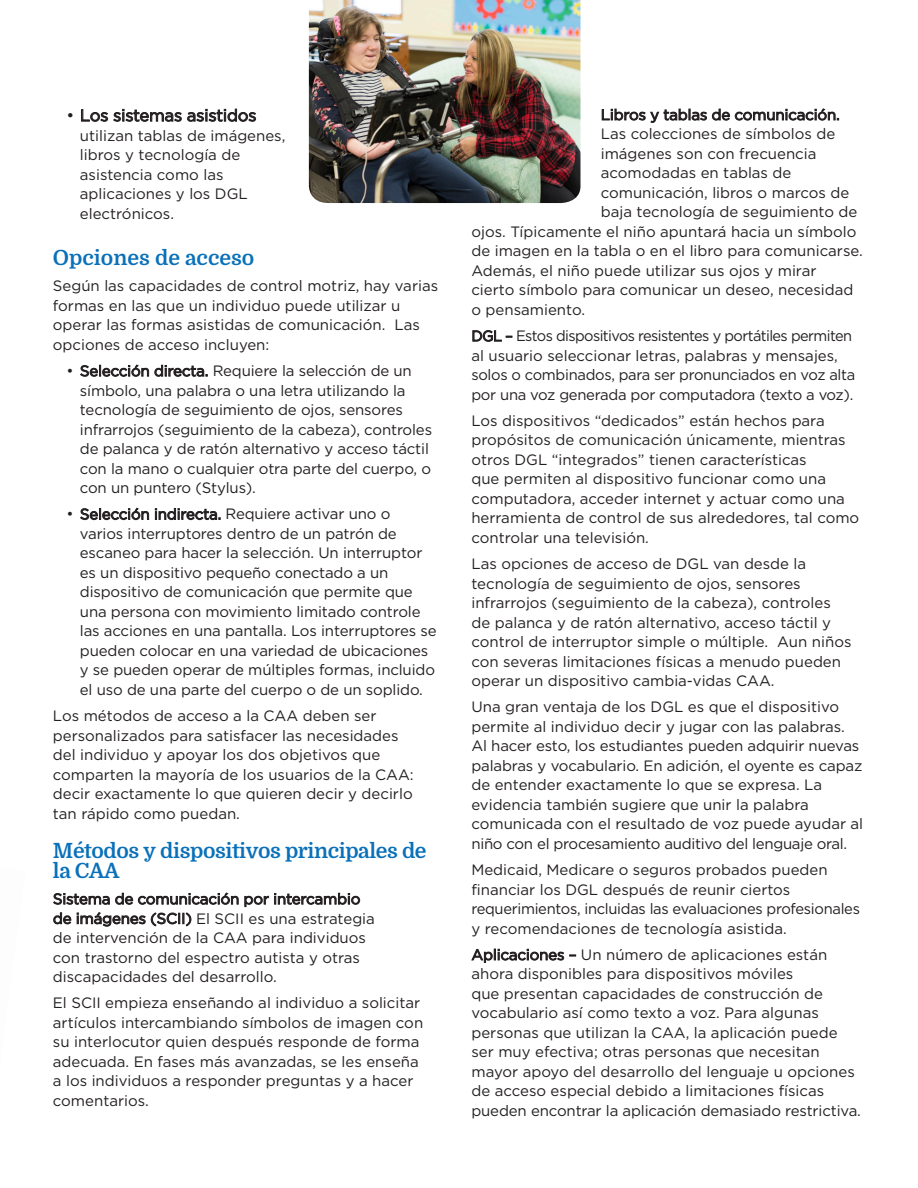
<style>
.page{position:relative;width:918px;height:1188px;background:#fff}
.page>*{position:absolute;margin:0;border:0;box-sizing:border-box;transform-origin:0 0}
.Sub_PT_Sans_14-14{font:700 21px/19.5px "Domine";letter-spacing:-.02em;color:#0970b9}
.Sub_PT_Sans_14-14-2{font:700 21px "Domine";color:#0970b9}
.Bullets_PT_Serif_11{font:16.5px "Gotham";letter-spacing:-.01em;color:#231f20}
.Text_PT_Serif__11-14{font:15px/19.5px "Gotham";color:#231f20}
.Bullets_PT_Serif_11-2{font:15px/19.5px "Gotham";letter-spacing:-.01em;color:#231f20}
.Text_PT_Serif__11-14-2{font:15px/19.5px "Gotham";letter-spacing:-.02em;color:#231f20}
</style>
<div class="page">
<svg style="left:81px;top:109px;width:27px;height:13px"></svg>
<svg style="left:114px;top:109px;width:67px;height:13px"></svg>
<svg style="left:187px;top:109px;width:69px;height:13px"></svg>
<svg style="left:81px;top:365px;width:68px;height:12px"></svg>
<svg style="left:155px;top:365px;width:52px;height:12px"></svg>
<svg style="left:81px;top:508px;width:68px;height:12px"></svg>
<svg style="left:155px;top:508px;width:65px;height:12px"></svg>
<svg style="left:54px;top:893px;width:184px;height:12px"></svg>
<svg style="left:245px;top:893px;width:115px;height:14px"></svg>
<svg style="left:54px;top:913px;width:17px;height:11px"></svg>
<svg style="left:77px;top:912px;width:68px;height:14px"></svg>
<svg style="left:151px;top:913px;width:40px;height:13px"></svg>
<svg style="left:602px;top:109px;width:43px;height:11px"></svg>
<svg style="left:651px;top:109px;width:188px;height:14px"></svg>
<svg style="left:473px;top:330px;width:39px;height:12px"></svg>
<svg style="left:472px;top:949px;width:92px;height:14px"></svg>
<img style="left:309px;top:0;width:271px;height:203px">
<p class="Bullets_PT_Serif_11" style="left:66px;top:105px;width:192px">• Los sistemas asistidos</p>
<p class="Bullets_PT_Serif_11-2" style="left:80px;top:125px;width:207px">utilizan tablas de imágenes, libros y tecnología de asistencia como las aplicaciones y los DGL electrónicos.</p>
<p class="Sub_PT_Sans_14-14-2" style="left:53px;top:246px;width:203px">Opciones de acceso</p>
<p class="Text_PT_Serif__11-14" style="left:53px;top:276px;width:387px">Según las capacidades de control motriz, hay varias formas en las que un individuo puede utilizar u operar las formas asistidas de comunicación. Las opciones de acceso incluyen:</p>
<p class="Bullets_PT_Serif_11-2" style="left:80px;top:361px;width:354px;text-indent:-14px">• Selección directa. Requiere la selección de un símbolo, una palabra o una letra utilizando la tecnología de seguimiento de ojos, sensores infrarrojos (seguimiento de la cabeza), controles de palanca y de ratón alternativo y acceso táctil con la mano o cualquier otra parte del cuerpo, o con un puntero (Stylus).</p>
<p class="Bullets_PT_Serif_11-2" style="left:80px;top:504px;width:358px;text-indent:-14px">• Selección indirecta. Requiere activar uno o varios interruptores dentro de un patrón de escaneo para hacer la selección. Un interruptor es un dispositivo pequeño conectado a un dispositivo de comunicación que permite que una persona con movimiento limitado controle las acciones en una pantalla. Los interruptores se pueden colocar en una variedad de ubicaciones y se pueden operar de múltiples formas, incluido el uso de una parte del cuerpo o de un soplido.</p>
<p class="Text_PT_Serif__11-14" style="left:53px;top:706px;width:362px">Los métodos de acceso a la CAA deben ser personalizados para satisfacer las necesidades del individuo y apoyar los dos objetivos que comparten la mayoría de los usuarios de la CAA: decir exactamente lo que quieren decir y decirlo tan rápido como puedan.</p>
<p class="Sub_PT_Sans_14-14" style="left:53px;top:842px;width:375px">Métodos y dispositivos principales de la CAA</p>
<p class="Text_PT_Serif__11-14" style="left:53px;top:889px;width:324px">Sistema de comunicación por intercambio de imágenes (SCII) El SCII es una estrategia de intervención de la CAA para individuos con trastorno del espectro autista y otras discapacidades del desarrollo.</p>
<p class="Text_PT_Serif__11-14" style="left:53px;top:993px;width:372px">El SCII empieza enseñando al individuo a solicitar artículos intercambiando símbolos de imagen con su interlocutor quien después responde de forma adecuada. En fases más avanzadas, se les enseña a los individuos a responder preguntas y a hacer comentarios.</p>
<p class="Text_PT_Serif__11-14" style="left:601px;top:105px;width:241px">Libros y tablas de comunicación.</p>
<p class="Text_PT_Serif__11-14" style="left:601px;top:124px;width:236px">Las colecciones de símbolos de</p>
<p class="Text_PT_Serif__11-14" style="left:601px;top:144px;width:217px">imágenes son con frecuencia</p>
<p class="Text_PT_Serif__11-14" style="left:601px;top:163px;width:192px">acomodadas en tablas de</p>
<p class="Text_PT_Serif__11-14" style="left:601px;top:183px;width:250px">comunicación, libros o marcos de</p>
<p class="Text_PT_Serif__11-14" style="left:601px;top:202px;width:258px">baja tecnología de seguimiento de</p>
<p class="Text_PT_Serif__11-14" style="left:471px;top:222px;width:387px">ojos. Típicamente el niño apuntará hacia un símbolo</p>
<p class="Text_PT_Serif__11-14" style="left:471px;top:241px;width:393px">de imagen en la tabla o en el libro para comunicarse.</p>
<p class="Text_PT_Serif__11-14" style="left:471px;top:261px;width:347px">Además, el niño puede utilizar sus ojos y mirar</p>
<p class="Text_PT_Serif__11-14" style="left:471px;top:280px;width:384px">cierto símbolo para comunicar un deseo, necesidad</p>
<p class="Text_PT_Serif__11-14" style="left:471px;top:300px;width:115px">o pensamiento.</p>
<p class="Text_PT_Serif__11-14-2" style="left:471px;top:326px;width:385px">DGL – Estos dispositivos resistentes y portátiles permiten al usuario seleccionar letras, palabras y mensajes, solos o combinados, para ser pronunciados en voz alta por una voz generada por computadora (texto a voz).</p>
<p class="Text_PT_Serif__11-14" style="left:471px;top:411px;width:389px">Los dispositivos “dedicados” están hechos para propósitos de comunicación únicamente, mientras otros DGL “integrados” tienen características<br>que permiten al dispositivo funcionar como una computadora, acceder internet y actuar como una herramienta de control de sus alrededores, tal como controlar una televisión.</p>
<p class="Text_PT_Serif__11-14" style="left:471px;top:554px;width:382px">Las opciones de acceso de DGL van desde la tecnología de seguimiento de ojos, sensores infrarrojos (seguimiento de la cabeza), controles de palanca y de ratón alternativo, acceso táctil y control de interruptor simple o múltiple. Aun niños con severas limitaciones físicas a menudo pueden operar un dispositivo cambia-vidas CAA.</p>
<p class="Text_PT_Serif__11-14" style="left:471px;top:697px;width:393px">Una gran ventaja de los DGL es que el dispositivo permite al individuo decir y jugar con las palabras.<br>Al hacer esto, los estudiantes pueden adquirir nuevas palabras y vocabulario. En adición, el oyente es capaz de entender exactamente lo que se expresa. La evidencia también sugiere que unir la palabra comunicada con el resultado de voz puede ayudar al niño con el procesamiento auditivo del lenguaje oral.</p>
<p class="Text_PT_Serif__11-14" style="left:471px;top:860px;width:390px">Medicaid, Medicare o seguros probados pueden financiar los DGL después de reunir ciertos requerimientos, incluidas las evaluaciones profesionales y recomendaciones de tecnología asistida.</p>
<p class="Text_PT_Serif__11-14" style="left:471px;top:945px;width:391px">Aplicaciones – Un número de aplicaciones están ahora disponibles para dispositivos móviles<br>que presentan capacidades de construcción de vocabulario así como texto a voz. Para algunas personas que utilizan la CAA, la aplicación puede ser muy efectiva; otras personas que necesitan mayor apoyo del desarrollo del lenguaje u opciones de acceso especial debido a limitaciones físicas pueden encontrar la aplicación demasiado restrictiva.</p>
</div>
